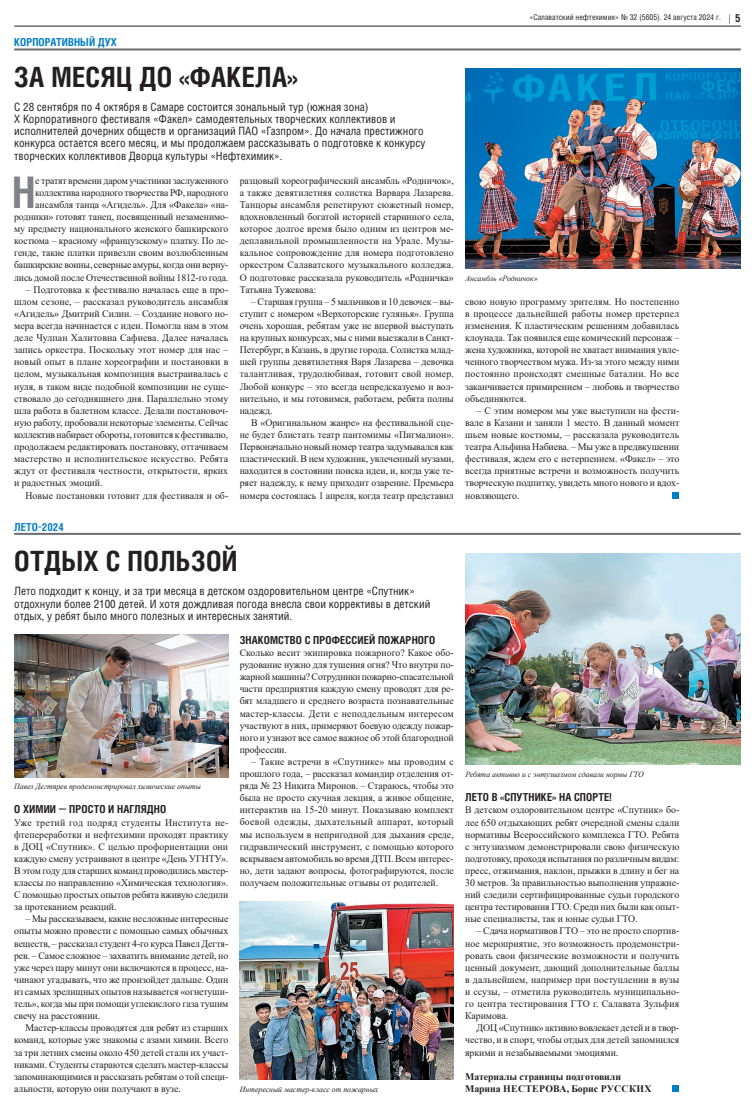
<style>
.page{position:relative;width:755px;height:1106px;background:#fff}
.page>*{position:absolute;margin:0;border:0;box-sizing:border-box;transform-origin:0 0}
.t1{font:700 43.5px "Helios Cond";color:#808285}
.t2{font:700 27.9px "Helios Cond";letter-spacing:.01em;color:#231f20}
.t3{font:11.5px/12.1px "Helios Cond";color:#231f20}
.t4{font:700 11px "Helios Cond";letter-spacing:.01em;color:#231f20}
.t5{font:700 11px "Helios Cond";letter-spacing:.01em;color:#007ec5}
.t6{font:10px/12.1px "Times New Roman";letter-spacing:-.005em;color:#231f20;text-align:justify}
.t7{font:700 10px/12.1px "Times New Roman";letter-spacing:-.005em;color:#231f20}
.t8{font:italic 8px "Times New Roman";letter-spacing:-.005em;color:#231f20}
.t9{font:8px "Helios Cond";color:#231f20}
</style>
<div class="page">
<hr style="left:14px;top:26px;width:726px;height:1px;background:#231f20">
<hr style="left:14px;top:48px;width:726px;height:2px;background:#6c6d70">
<hr style="left:14px;top:533px;width:726px;height:2px;background:#6c6d70">
<img style="left:465px;top:68px;width:275px;height:200px">
<img style="left:14px;top:634px;width:214px;height:143px">
<img style="left:240px;top:901px;width:213px;height:178px">
<img style="left:465px;top:553px;width:275px;height:212px">
<svg style="left:672px;top:1085px;width:6px;height:6px"></svg>
<svg style="left:672px;top:492px;width:6px;height:6px"></svg>
<p class="t5" style="left:14px;top:35px;width:104px">КОРПОРАТИВНЫЙ ДУХ</p>
<h2 class="t2" style="left:14px;top:58px;width:285px">ЗА МЕСЯЦ ДО «ФАКЕЛА»</h2>
<p class="t3" style="left:14px;top:101px;width:412px">С 28 сентября по 4 октября в Самаре состоится зональный тур (южная зона)<br>X Корпоративного фестиваля «Факел» самодеятельных творческих коллективов и исполнителей дочерних обществ и организаций ПАО «Газпром». До начала престижного конкурса остается всего месяц, и мы продолжаем рассказывать о подготовке к конкурсу творческих коллективов Дворца культуры «Нефтехимик».</p>
<h1 class="t1" style="left:12px;top:163px;width:25px">Н</h1>
<p class="t6" style="left:14px;top:174px;width:215px;text-align:right">е тратят времени даром участники заслуженного коллектива народного творчества РФ, народного ансамбля танца «Агидель». Для «Факела» «на&shy;родники» готовят танец, посвященный незаменимо&shy;му предмету национального женского башкирского костюма – красному «французскому» платку. По ле&shy;генде, такие платки привезли своим возлюбленным башкирские воины, северные амуры, когда они верну&shy;лись домой после Отечественной войны 1812-го года.</p>
<p class="t6" style="left:14px;top:283px;width:215px;text-indent:11px">– Подготовка к фестивалю началась еще в про&shy;шлом сезоне, – рассказал руководитель ансамбля «Агидель» Дмитрий Силин. – Создание нового но&shy;мера всегда начинается с идеи. Помогла нам в этом деле Чулпан Халитовна Сафиева. Далее началась запись оркестра. Поскольку этот номер для нас – новый опыт в плане хореографии и постановки в целом, музыкальная композиция выстраивалась с нуля, в таком виде подобной композиции не суще&shy;ствовало до сегодняшнего дня. Параллельно этому шла работа в балетном классе. Делали постановоч&shy;ную работу, пробовали некоторые элементы. Сейчас коллектив набирает обороты, готовится к фестивалю, продолжаем редактировать постановку, оттачиваем мастерство и исполнительское искусство. Ребята ждут от фестиваля честности, открытости, ярких и радостных эмоций.</p>
<p class="t6" style="left:26px;top:489px;width:204px">Новые постановки готовит для фестиваля и об-</p>
<p class="t5" style="left:14px;top:519px;width:51px">ЛЕТО-2024</p>
<p class="t6" style="left:239px;top:174px;width:215px">разцовый хореографический ансамбль «Родничок», а также девятилетняя солистка Варвара Лазарева.<br>Танцоры ансамбля репетируют сюжетный номер, вдохновленный богатой историей старинного села, которое долгое время было одним из центров ме&shy;деплавильной промышленности на Урале. Музы&shy;кальное сопровождение для номера подготовлено оркестром Салаватского музыкального колледжа.<br>О подготовке рассказала руководитель «Родничка» Татьяна Тужекова:</p>
<p class="t6" style="left:239px;top:295px;width:215px;text-indent:11px">– Старшая группа – 5 мальчиков и 10 девочек – вы&shy;ступит с номером «Верхоторские гулянья». Группа очень хорошая, ребятам уже не впервой выступать на крупных конкурсах, мы с ними выезжали в Санкт-Петербург, в Казань, в другие города. Солистка млад&shy;шей группы девятилетняя Варя Лазарева – девочка талантливая, трудолюбивая, готовит свой номер.<br>Любой конкурс – это всегда непредсказуемо и вол&shy;нительно, и мы готовимся, работаем, ребята полны надежд.</p>
<p class="t6" style="left:239px;top:416px;width:215px;text-indent:11px">В «Оригинальном жанре» на фестивальной сце&shy;не будет блистать театр пантомимы «Пигмалион».<br>Первоначально новый номер театра задумывался как пластический. В нем художник, увлеченный музами, находится в состоянии поиска идеи, и, когда уже те&shy;ряет надежду, к нему приходит озарение. Премьера номера состоялась 1 апреля, когда театр представил</p>
<h2 class="t2" style="left:14px;top:542px;width:224px">ОТДЫХ С ПОЛЬЗОЙ</h2>
<p class="t3" style="left:14px;top:585px;width:417px">Лето подходит к концу, и за три месяца в детском оздоровительном центре «Спутник» отдохнули более 2100 детей. И хотя дождливая погода внесла свои коррективы в детский отдых, у ребят было много полезных и интересных занятий.</p>
<p class="t8" style="left:14px;top:781px;width:188px">Павел Дегтярев продемонстрировал химические опыты</p>
<p class="t4" style="left:14px;top:802px;width:153px">О ХИМИИ — ПРОСТО И НАГЛЯДНО</p>
<p class="t6" style="left:14px;top:815px;width:215px">Уже третий год подряд студенты Института не&shy;фтепереработки и нефтехимии проходят практику в ДОЦ «Спутник». С целью профориентации они каждую смену устраивают в центре «День УГНТУ».<br>В этом году для старших команд проводились мастер&shy;классы по направлению «Химическая технология».<br>С помощью простых опытов ребята вживую следили за протеканием реакций.</p>
<p class="t6" style="left:14px;top:912px;width:215px;text-indent:11px">– Мы рассказываем, какие несложные интересные опыты можно провести с помощью самых обычных веществ, – рассказал студент 4-го курса Павел Дегтя&shy;рев. – Самое сложное – захватить внимание детей, но уже через пару минут они включаются в процесс, на&shy;чинают угадывать, что же произойдет дальше. Один из самых зрелищных опытов называется «огнетуши&shy;тель», когда мы при помощи углекислого газа тушим свечу на расстоянии.</p>
<p class="t6" style="left:14px;top:1021px;width:215px;text-indent:11px">Мастер-классы проводятся для ребят из старших команд, которые уже знакомы с азами химии. Всего за три летних смены около 450 детей стали их участ&shy;никами. Студенты стараются сделать мастер-классы запоминающимися и рассказать ребятам о той специ&shy;альности, которую они получают в вузе.</p>
<p class="t4" style="left:239px;top:632px;width:197px">ЗНАКОМСТВО С ПРОФЕССИЕЙ ПОЖАРНОГО</p>
<p class="t6" style="left:239px;top:646px;width:215px">Сколько весит экипировка пожарного? Какое обо&shy;рудование нужно для тушения огня? Что внутри по&shy;жарной машины? Сотрудники пожарно-спасательной части предприятия каждую смену проводят для ре&shy;бят младшего и среднего возраста познавательные мастер-классы. Дети с неподдельным интересом участвуют в них, примеряют боевую одежду пожар&shy;ного и узнают все самое важное об этой благородной профессии.</p>
<p class="t6" style="left:239px;top:755px;width:215px;text-indent:11px">– Такие встречи в «Спутнике» мы проводим с прошлого года, – рассказал командир отделения от&shy;ряда № 23 Никита Миронов. – Стараюсь, чтобы это была не просто скучная лекция, а живое общение, интерактив на 15-20 минут. Показываю комплект боевой одежды, дыхательный аппарат, который мы используем в непригодной для дыхания среде, гидравлический инструмент, с помощью которого вскрываем автомобиль во время ДТП. Всем интерес&shy;но, дети задают вопросы, фотографируются, после получаем положительные отзывы от родителей.</p>
<p class="t8" style="left:240px;top:1083px;width:140px">Интересный мастер-класс от пожарных</p>
<p class="t9" style="left:529px;top:12px;width:193px">«Салаватский нефтехимик» № 32 (5605). 24 августа 2024 г.</p>
<p class="t8" style="left:465px;top:272px;width:74px">Ансамбль «Родничок»</p>
<p class="t6" style="left:465px;top:295px;width:215px">свою новую программу зрителям. Но постепенно в процессе дальнейшей работы номер претерпел изменения. К пластическим решениям добавилась клоунада. Так появился еще комический персонаж – жена художника, которой не хватает внимания увле&shy;ченного творчеством мужа. Из-за этого между ними постоянно происходят смешные баталии. Но все заканчивается примирением – любовь и творчество объединяются.</p>
<p class="t6" style="left:465px;top:404px;width:215px;text-indent:11px">– С этим номером мы уже выступили на фести&shy;вале в Казани и заняли 1 место. В данный момент шьем новые костюмы, – рассказала руководитель театра Альфина Набиева. – Мы уже в предвкушении фестиваля, ждем его с нетерпением. «Факел» – это всегда приятные встречи и возможность получить творческую подпитку, увидеть много нового и вдох&shy;новляющего.</p>
<p class="t8" style="left:465px;top:769px;width:180px">Ребята активно и с энтузиазмом сдавали нормы ГТО</p>
<p class="t4" style="left:465px;top:790px;width:148px">ЛЕТО В «СПУТНИКЕ» НА СПОРТЕ!</p>
<p class="t6" style="left:465px;top:803px;width:215px">В детском оздоровительном центре «Спутник» бо&shy;лее 650 отдыхающих ребят очередной смены сдали нормативы Всероссийского комплекса ГТО. Ребята с энтузиазмом демонстрировали свою физическую подготовку, проходя испытания по различным видам: пресс, отжимания, наклон, прыжки в длину и бег на 30 метров. За правильностью выполнения упражне&shy;ний следили сертифицированные судьи городского центра тестирования ГТО. Среди них были как опыт&shy;ные специалисты, так и юные судьи ГТО.</p>
<p class="t6" style="left:465px;top:924px;width:215px;text-indent:11px">– Сдача нормативов ГТО – это не просто спортив&shy;ное мероприятие, это возможность продемонстри&shy;ровать свои физические возможности и получить ценный документ, дающий дополнительные баллы в дальнейшем, например при поступлении в вузы и ссузы, – отметила руководитель муниципально&shy;го центра тестирования ГТО г. Салавата Зульфия Каримова.</p>
<p class="t6" style="left:465px;top:1021px;width:215px;text-indent:11px">ДОЦ «Спутник» активно вовлекает детей и в твор&shy;чество, и в спорт, чтобы отдых для детей запомнился яркими и незабываемыми эмоциями.</p>
<p class="t7" style="left:465px;top:1070px;width:188px">Материалы страницы подготовили<br>Марина НЕСТЕРОВА, Борис РУССКИХ</p>
<p class="t4" style="left:734px;top:11px;width:7px">5</p>
</div>
